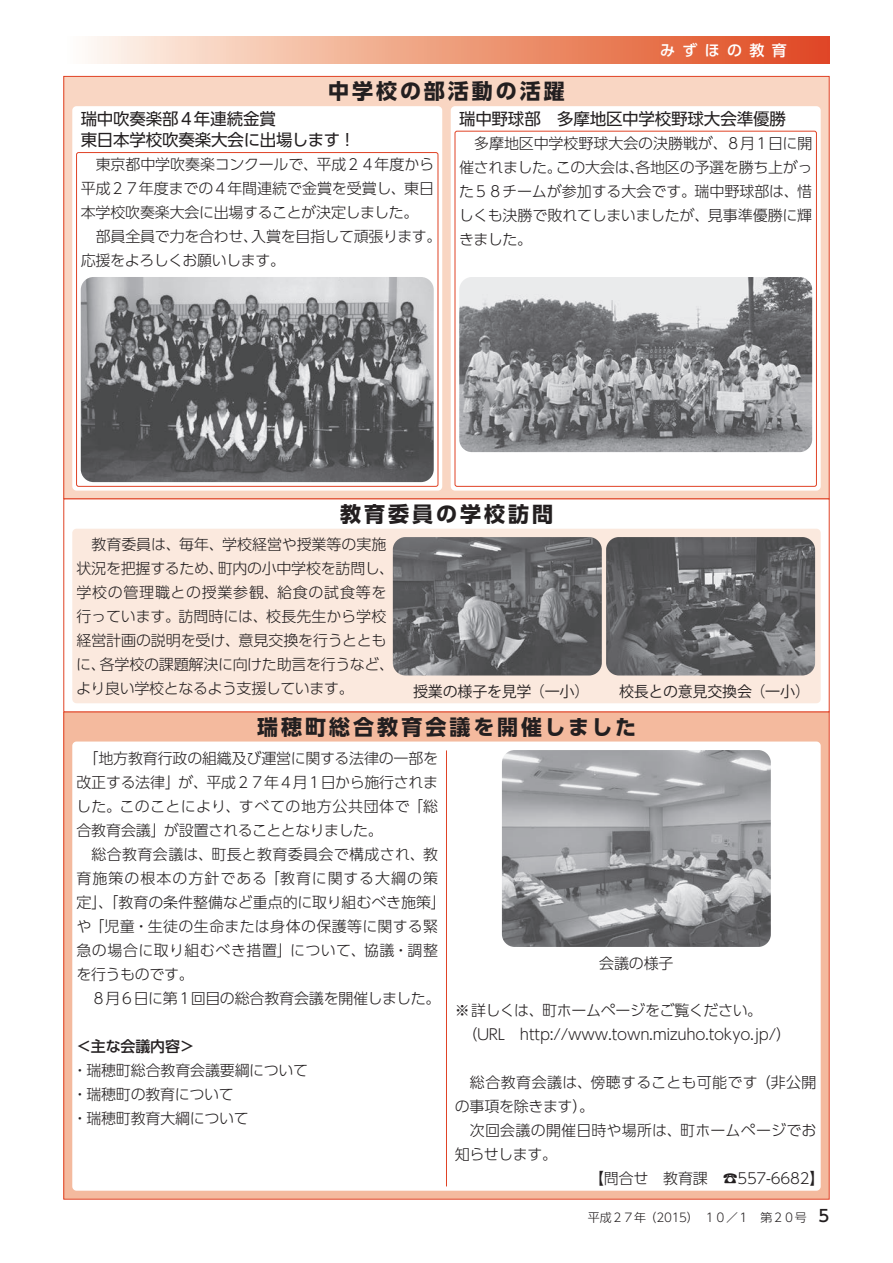
<style>
.page{position:relative;width:893px;height:1263px;background:#fff}
.page>*{position:absolute;margin:0;border:0;box-sizing:border-box;transform-origin:0 0}
.t1{font:700 21px "UD Shin Go Pro";letter-spacing:.14em;color:#231f20}
.t2{font:16.5px/21.3px "UD Shin Go Pro";letter-spacing:-.01em;color:#231f20}
.t3{font:300 15px/24px "UD Shin Go Pro";letter-spacing:-.01em;color:#231f20}
.t4{font:15px "Koz Go Pr 6 N";letter-spacing:-.01em;color:#231f20}
.t5{font:300 15px "UD Shin Go Pro";letter-spacing:.025em;color:#231f20}
.t6{font:300 15px "UD Shin Go Pro";letter-spacing:.015em;color:#231f20}
.t7{font:500 15px "UD Shin Go Pro";letter-spacing:-.015em;color:#231f20}
.t8{font:500 15px "UD Shin Go Pro";letter-spacing:.485em;color:#fff}
.t9{font:300 12px "UD Shin Go Pro";letter-spacing:-.04em;color:#231f20}
.s1{font-weight:500;font-size:16.5px}
</style>
<div class="page">
<div style="left:64px;top:76px;width:765px;height:423px;background:#f9d6c3"></div>
<div style="left:72px;top:106px;width:370px;height:385px;background:#fff;border-radius:4px"></div>
<div style="left:451px;top:106px;width:370px;height:385px;background:#fff;border-radius:4px"></div>
<div style="left:64px;top:712px;width:765px;height:487px;background:#f4ba9e"></div>
<div style="left:72px;top:529px;width:749px;height:174px;background:#fbe9de;border-radius:4px"></div>
<div style="left:72px;top:741px;width:749px;height:450px;background:#fff;border-radius:4px"></div>
<div style="left:64px;top:36px;width:765px;height:28px;background:linear-gradient(to right,#fefaee,#df4719)"></div>
<hr style="left:446px;top:750px;width:1px;height:436px;background:#e04326">
<div style="left:76px;top:152px;width:362px;height:335px;border:1px solid #e04326;border-radius:2px"></div>
<div style="left:455px;top:131px;width:362px;height:356px;border:1px solid #e04326;border-radius:2px"></div>
<img style="left:393px;top:537px;width:209px;height:138px">
<img style="left:606px;top:537px;width:209px;height:138px">
<img style="left:81px;top:277px;width:353px;height:205px">
<img style="left:502px;top:750px;width:269px;height:197px">
<img style="left:459px;top:277px;width:353px;height:175px">
<h1 class="t1" style="left:328px;top:74px;width:238px">中学校の部活動の活躍</h1>
<p class="t8" style="left:660px;top:38px;width:128px">みずほの教育</p>
<p class="t2" style="left:81px;top:108px;width:276px">瑞中吹奏楽部４年連続金賞<br>東日本学校吹奏楽大会に出場します！</p>
<p class="t3" style="left:81px;top:152px;width:362px">　東京都中学吹奏楽コンクールで、平成２４年度から平成２７年度までの４年間連続で金賞を受賞し、東日本学校吹奏楽大会に出場することが決定しました。<br>　部員全員で力を合わせ、入賞を目指して頑張ります。応援をよろしくお願いします。</p>
<p class="t2" style="left:459px;top:108px;width:328px">瑞中野球部　多摩地区中学校野球大会準優勝</p>
<p class="t3" style="left:459px;top:131px;width:355px;text-align:justify">　多摩地区中学校野球大会の決勝戦が、８月１日に開催されました。この大会は、各地区の予選を勝ち上がった５８チームが参加する大会です。瑞中野球部は、惜しくも決勝で敗れてしまいましたが、見事準優勝に輝きました。</p>
<h1 class="t1" style="left:340px;top:497px;width:214px">教育委員の学校訪問</h1>
<p class="t3" style="left:76px;top:532px;width:319px">　教育委員は、毎年、学校経営や授業等の実施状況を把握するため、町内の小中学校を訪問し、学校の管理職との授業参観、給食の試食等を行っています。訪問時には、校長先生から学校経営計画の説明を受け、意見交換を行うとともに、各学校の課題解決に向けた助言を行うなど、より良い学校となるよう支援しています。</p>
<p class="t4" style="left:413px;top:683px;width:178px">授業の様子を見学（一小）</p>
<p class="t4" style="left:619px;top:683px;width:192px">校長との意見交換会（一小）</p>
<h1 class="t1" style="left:257px;top:710px;width:380px">瑞穂町総合教育会議を開催しました</h1>
<p class="t3" style="left:76px;top:745px;width:371px">　「地方教育行政の組織及び運営に関する法律の一部を改正する法律」が、平成２７年４月１日から施行されました。このことにより、すべての地方公共団体で「総合教育会議」が設置されることとなりました。<br>　総合教育会議は、町長と教育委員会で構成され、教育施策の根本の方針である「教育に関する大綱の策定」、「教育の条件整備など重点的に取り組むべき施策」や「児童・生徒の生命または身体の保護等に関する緊急の場合に取り組むべき措置」について、協議・調整を行うものです。<br>　８月６日に第１回目の総合教育会議を開催しました。</p>
<p class="t7" style="left:76px;top:1034px;width:120px">＜主な会議内容＞</p>
<p class="t3" style="left:72px;top:1057px;width:237px">・瑞穂町総合教育会議要綱について・瑞穂町の教育について<br>・瑞穂町教育大綱について</p>
<p class="t3" style="left:599px;top:950px;width:76px">会議の様子</p>
<p class="t3" style="left:462px;top:997px;width:330px;text-indent:-8px">※詳しくは、町ホームページをご覧ください。（URL http://www.town.mizuho.tokyo.jp/）</p>
<p class="t5" style="left:455px;top:1070px;width:363px">　総合教育会議は、傍聴することも可能です（非公開</p>
<p class="t3" style="left:455px;top:1093px;width:141px">の事項を除きます）。</p>
<p class="t6" style="left:455px;top:1118px;width:363px">　次回会議の開催日時や場所は、町ホームページでお</p>
<p class="t3" style="left:455px;top:1141px;width:104px">知らせします。</p>
<p class="t3" style="left:589px;top:1165px;width:237px">【問合せ　教育課　☎557-6682】</p>
<p class="t9" style="left:588px;top:1208px;width:243px">平成２７年（2015）　１０／１　第２０号 <span class="s1">5</span></p>
</div>
